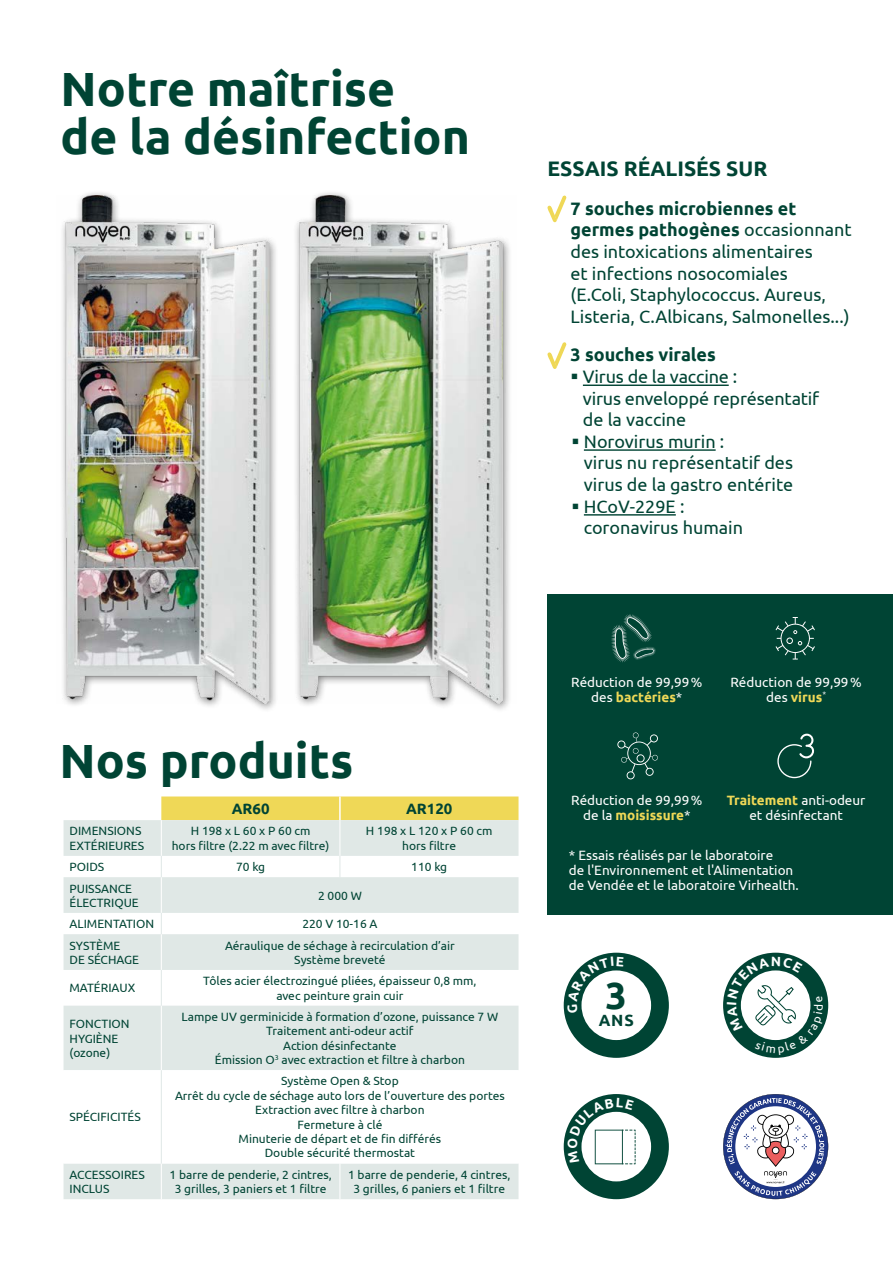
<style>
.page{position:relative;width:893px;height:1263px;background:#fff}
.page>*{position:absolute;margin:0;border:0;box-sizing:border-box;transform-origin:0 0}
.t1{font:700 48px/48px "Ubuntu";color:#004434}
.t2{font:700 37.8px "Ubuntu";color:#004434}
.t3{font:700 21px "Ubuntu";color:#004434}
.t4{font:18px/21.6px "Ubuntu";color:#004434}
.t5{font:700 18px "Ubuntu";color:#004434}
.t6{font:700 16.2px "Ubuntu";color:#004434}
.t7{font:700 15px "Ubuntu";color:#004434}
.t8{font:13.5px/15px "Ubuntu";color:#fff;text-align:center}
.t9{font:12px/14.4px "Ubuntu";color:#004434;text-align:center}
.s1{font-weight:700}
.s2{font-weight:700;color:#efd857}
</style>
<div class="page">
<hr style="left:583px;top:385px;width:146px;height:1px;background:#004434">
<hr style="left:584px;top:449px;width:132px;height:2px;background:#004434">
<hr style="left:584px;top:514px;width:92px;height:2px;background:#004434">
<svg style="left:547px;top:195px;width:20px;height:27px"></svg>
<svg style="left:547px;top:342px;width:20px;height:27px"></svg>
<div style="left:161px;top:796px;width:357px;height:24px;background:#efd857"></div>
<svg style="left:64px;top:820px;width:454px;height:379px;fill:#e0e8e6"></svg>
<svg style="left:64px;top:877px;width:454px;height:193px;fill:#e0e8e6"></svg>
<svg style="left:64px;top:1070px;width:454px;height:93px"></svg>
<hr style="left:161px;top:820px;width:1px;height:36px;background:#fff">
<hr style="left:340px;top:820px;width:1px;height:36px;background:#fff">
<hr style="left:161px;top:1163px;width:1px;height:36px;background:#fff">
<hr style="left:340px;top:1163px;width:1px;height:36px;background:#fff">
<hr style="left:161px;top:877px;width:1px;height:36px;background:#fff">
<hr style="left:161px;top:934px;width:1px;height:36px;background:#fff">
<hr style="left:161px;top:1006px;width:1px;height:64px;background:#fff">
<svg style="left:161px;top:856px;width:1px;height:21px"></svg>
<svg style="left:340px;top:856px;width:1px;height:21px"></svg>
<svg style="left:161px;top:913px;width:1px;height:21px"></svg>
<hr style="left:161px;top:970px;width:1px;height:36px;background:#e0e8e6">
<hr style="left:161px;top:1070px;width:1px;height:93px;background:#e0e8e6">
<hr style="left:339px;top:796px;width:2px;height:24px;background:#fff">
<div style="left:547px;top:594px;width:346px;height:320px;background:#004434"></div>
<svg style="left:777px;top:734px;width:37px;height:44px"></svg>
<svg style="left:617px;top:732px;width:41px;height:47px"></svg>
<svg style="left:776px;top:617px;width:39px;height:42px"></svg>
<svg style="left:611px;top:614px;width:45px;height:49px"></svg>
<div style="left:60px;top:189px;width:453px;height:524px;background:#000;opacity:.5"></div>
<img style="left:60px;top:196px;width:453px;height:507px">
<svg style="left:723px;top:1094px;width:105px;height:105px"></svg>
<svg style="left:564px;top:1094px;width:105px;height:105px"></svg>
<svg style="left:723px;top:953px;width:105px;height:105px"></svg>
<svg style="left:564px;top:953px;width:105px;height:105px"></svg>
<h1 class="t1" style="left:61px;top:64px;width:411px">Notre maîtrise<br>de la désinfection</h1>
<h3 class="t3" style="left:547px;top:156px;width:221px">ESSAIS RÉALISÉS SUR</h3>
<h3 class="t4" style="left:570px;top:197px;width:283px"><span class="s1">7 souches microbiennes et germes pathogènes</span> occasionnant des intoxications alimentaires<br>et infections nosocomiales<br>(E.Coli, Staphylococcus. Aureus,<br>Listeria, C.Albicans, Salmonelles...)</h3>
<h3 class="t5" style="left:570px;top:344px;width:147px">3 souches virales</h3>
<h3 class="t4" style="left:583px;top:365px;width:238px;text-indent:-12px">▪ Virus de la vaccine :<br>virus enveloppé représentatif de la vaccine</h3>
<h3 class="t4" style="left:584px;top:430px;width:211px;text-indent:-12px">▪ Norovirus murin :<br>virus nu représentatif des virus de la gastro entérite</h3>
<h3 class="t4" style="left:584px;top:495px;width:161px;text-indent:-12px">▪ HCoV-229E : coronavirus humain</h3>
<h1 class="t1" style="left:60px;top:736px;width:295px">Nos produits</h1>
<p class="t7" style="left:232px;top:800px;width:39px">AR60</p>
<p class="t7" style="left:406px;top:800px;width:48px">AR120</p>
<p class="t9" style="left:70px;top:824px;width:76px;text-align:left">DIMENSIONS<br>EXTÉRIEURES</p>
<p class="t9" style="left:172px;top:824px;width:159px">H 198 x L 60 x P 60 cm<br>hors filtre (2.22 m avec filtre)</p>
<p class="t9" style="left:366px;top:824px;width:128px">H 198 x L 120 x P 60 cm hors filtre</p>
<p class="t9" style="left:70px;top:859px;width:36px">POIDS</p>
<p class="t9" style="left:236px;top:859px;width:31px">70 kg</p>
<p class="t9" style="left:411px;top:859px;width:37px">110 kg</p>
<p class="t9" style="left:70px;top:881px;width:71px;text-align:left">PUISSANCE<br>ÉLECTRIQUE</p>
<p class="t9" style="left:318px;top:888px;width:45px">2 000 W</p>
<p class="t9" style="left:70px;top:916px;width:86px">ALIMENTATION</p>
<p class="t9" style="left:302px;top:916px;width:77px">220 V 10-16 A</p>
<p class="t9" style="left:70px;top:938px;width:71px;text-align:left">SYSTÈME<br>DE SÉCHAGE</p>
<p class="t9" style="left:225px;top:938px;width:231px">Aéraulique de séchage à recirculation d’air<br>Système breveté</p>
<p class="t9" style="left:70px;top:980px;width:67px">MATÉRIAUX</p>
<p class="t9" style="left:203px;top:973px;width:275px">Tôles acier électrozingué pliées, épaisseur 0,8 mm, avec peinture grain cuir</p>
<p class="t9" style="left:70px;top:1016px;width:62px;text-align:left">FONCTION<br>HYGIÈNE (ozone)</p>
<p class="t9" style="left:182px;top:1009px;width:318px">Lampe UV germinicide à formation d’ozone, puissance 7 W Traitement anti-odeur actif<br>Action désinfectante<br>Émission O<sup>3</sup> avec extraction et filtre à charbon</p>
<p class="t9" style="left:70px;top:1110px;width:73px">SPÉCIFICITÉS</p>
<p class="t9" style="left:175px;top:1074px;width:331px">Système Open &amp; Stop<br>Arrêt du cycle de séchage auto lors de l’ouverture des portes<br>Extraction avec filtre à charbon<br>Fermeture à clé<br>Minuterie de départ et de fin différés<br>Double sécurité thermostat</p>
<p class="t9" style="left:70px;top:1167px;width:77px;text-align:left">ACCESSOIRES<br>INCLUS</p>
<p class="t9" style="left:170px;top:1167px;width:164px">1 barre de penderie, 2 cintres,<br>3 grilles, 3 paniers et 1 filtre</p>
<p class="t9" style="left:348px;top:1167px;width:164px">1 barre de penderie, 4 cintres,<br>3 grilles, 6 paniers et 1 filtre</p>
<p class="t8" style="left:571px;top:674px;width:133px">Réduction de 99,99% des <span class="s2">bactéries</span>*</p>
<p class="t8" style="left:730px;top:674px;width:133px">Réduction de 99,99% des <span class="s2">virus</span><sup>*</sup></p>
<p class="t8" style="left:571px;top:792px;width:133px">Réduction de 99,99% de la <span class="s2">moisissure</span>*</p>
<p class="t8" style="left:727px;top:792px;width:140px"><span class="s2">Traitement</span> anti-odeur et désinfectant</p>
<p class="t8" style="left:569px;top:847px;width:232px;text-align:left">* Essais réalisés par le laboratoire<br>de l'Environnement et l'Alimentation de Vendée et le laboratoire Virhealth.</p>
<h2 class="t2" style="left:606px;top:973px;width:23px">3</h2>
<h3 class="t6" style="left:599px;top:1010px;width:37px">ANS</h3>
</div>
